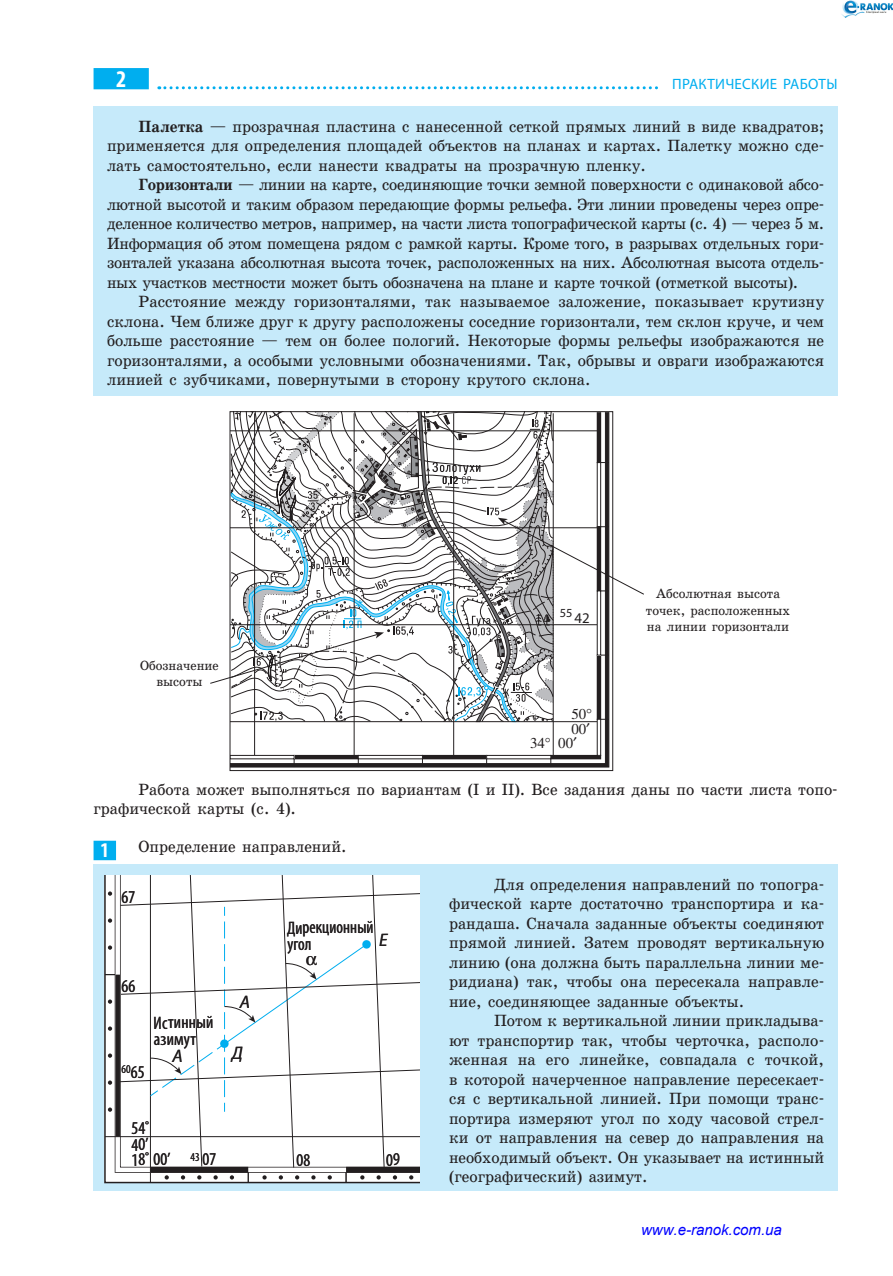
<style>
.page{position:relative;width:893px;height:1276px;background:#fff}
.page>*{position:absolute;margin:0;border:0;box-sizing:border-box;transform-origin:0 0}
.t1{font:700 condensed 24px "Myriad Pro";color:#fff}
.t2{font:700 condensed 21px "Myriad Pro";color:#fff;scale:.95 1}
.t3{font:condensed 18px/16.5px "Myriad Pro";color:#231f20}
.t4{font:16.5px/19.5px "School Book C";color:#231f20;text-align:justify;scale:.95 1}
.t5{font:16.5px/19.5px "School Book C";color:#231f20;text-align:justify;scale:.94 1}
.t6{font:16.5px/19.5px "School Book C";color:#231f20;text-align:justify;scale:.96 1}
.t7{font:15px "Myriad Pro";letter-spacing:.02em;color:#00aeef}
.t8{font:italic 15px "Arial";color:#00f}
.t9{font:13.5px/16.5px "School Book C";color:#231f20;text-align:center;scale:.95 1}
.t10{font:12.3px "Myriad Pro";color:#231f20}
.t11{font:condensed 12px "Myriad Pro";color:#231f20}
.s1{font-weight:700}
.s2{font-size:14.85px}
.s3{font-size:18px}
</style>
<div class="page">
<svg style="left:159px;top:86px;width:499px;height:3px"></svg>
<div style="left:94px;top:68px;width:55px;height:21px;background:#00aeef"></div>
<div style="left:94px;top:840px;width:22px;height:20px;background:#00aeef"></div>
<svg style="left:232px;top:748px;width:378px;height:20px"></svg>
<hr style="left:553px;top:413px;width:1px;height:344px;background:#231f20">
<hr style="left:453px;top:413px;width:1px;height:344px;background:#231f20">
<hr style="left:354px;top:413px;width:1px;height:344px;background:#231f20">
<hr style="left:254px;top:413px;width:1px;height:344px;background:#231f20">
<div style="left:358px;top:755px;width:65px;height:4px;border:1px solid #231f20"></div>
<div style="left:230px;top:755px;width:64px;height:4px;border:1px solid #231f20"></div>
<div style="left:486px;top:755px;width:65px;height:4px;border:1px solid #231f20"></div>
<div style="left:597px;top:719px;width:4px;height:37px;border:1px solid #231f20"></div>
<div style="left:94px;top:106px;width:744px;height:289px;background:#c6eafa"></div>
<div style="left:94px;top:864px;width:744px;height:327px;background:#c6eafa"></div>
<img style="left:841px;top:0;width:52px;height:18px">
<svg style="left:210px;top:412px;width:434px;height:336px"></svg>
<svg style="left:105px;top:875px;width:315px;height:307px;background:#eeeeef"></svg>
<h1 class="t1" style="left:116px;top:64px;width:12px">2</h1>
<p class="t7" style="left:672px;top:75px;width:167px">ПРАКТИЧЕСКИЕ РАБОТЫ</p>
<p class="t4" style="left:107px;top:117px;width:756px;text-indent:32px"><span class="s1">Палетка</span> — прозрачная пластина с нанесенной сеткой прямых линий в виде квадратов; применяется для определения площадей объектов на планах и картах. Палетку можно сде&shy;лать самостоятельно, если нанести квадраты на прозрачную пленку.</p>
<p class="t5" style="left:107px;top:175px;width:764px;text-indent:32px"><span class="s1">Горизонтали</span> — линии на карте, соединяющие точки земной поверхности с одинаковой абсо&shy;лютной высотой и таким образом передающие формы рельефа. Эти линии проведены через опре&shy;деленное количество метров, например, на части листа топографической карты (с. 4) — через 5 м.<br>Информация об этом помещена рядом с рамкой карты. Кроме того, в разрывах отдельных гори&shy;зонталей указана абсолютная высота точек, расположенных на них. Абсолютная высота отдель&shy;ных участков местности может быть обозначена на плане и карте точкой (отметкой высоты).</p>
<p class="t6" style="left:107px;top:292px;width:748px;text-indent:32px">Расстояние между горизонталями, так называемое заложение, показывает крутизну склона. Чем ближе друг к другу расположены соседние горизонтали, тем склон круче, и чем больше расстояние — тем он более пологий. Некоторые формы рельефы изображаются не горизонталями, а особыми условными обозначениями. Так, обрывы и овраги изображаются линией с зубчиками, повернутыми в сторону крутого склона.</p>
<p class="t9" style="left:140px;top:657px;width:84px">Обозначение высоты</p>
<p class="t10" style="left:560px;top:605px;width:32px">55 <span class="s2">42</span></p>
<p class="t9" style="left:646px;top:585px;width:153px">Абсолютная высота точек, расположенных на линии горизонтали</p>
<p class="t4" style="left:94px;top:780px;width:785px;text-indent:45px">Работа может выполняться по вариантам (I и II). Все задания даны по части листа топо&shy;графической карты (с. 4).</p>
<p class="t2" style="left:101px;top:837px;width:10px">1</p>
<p class="t4" style="left:139px;top:837px;width:220px">Определение направлений.</p>
<p class="t11" style="left:121px;top:1062px;width:25px;rotate:-1deg">60<span class="s3">65</span></p>
<p class="t3" style="left:153px;top:1014px;width:61px;rotate:-1deg">Истинный азимут</p>
<p class="t3" style="left:131px;top:1119px;width:21px;rotate:-1deg">54˚<br>40’</p>
<p class="t3" style="left:131px;top:1151px;width:41px;rotate:-1deg">18˚ 00’</p>
<p class="t11" style="left:190px;top:1149px;width:27px;rotate:-1deg">43 <span class="s3">07</span></p>
<p class="t3" style="left:287px;top:919px;width:88px;rotate:-1deg">Дирекционный угол</p>
<p class="t4" style="left:449px;top:874px;width:396px;text-indent:45px">Для определения направлений по топогра&shy;фической карте достаточно транспортира и ка&shy;рандаша. Сначала заданные объекты соединяют прямой линией. Затем проводят вертикальную линию (она должна быть параллельна линии ме&shy;ридиана) так, чтобы она пересекала направле&shy;ние, соединяющее заданные объекты.</p>
<p class="t4" style="left:449px;top:1011px;width:397px;text-indent:45px">Потом к вертикальной линии прикладыва&shy;ют транспортир так, чтобы черточка, располо&shy;женная на его линейке, совпадала с точкой, в которой начерченное направление пересекает&shy;ся с вертикальной линией. При помощи транс&shy;портира измеряют угол по ходу часовой стрел&shy;ки от направления на север до направления на необходимый объект. Он указывает на истинный (географический) азимут.</p>
<p class="t8" style="left:641px;top:1220px;width:142px">www.e-ranok.com.ua</p>
</div>
